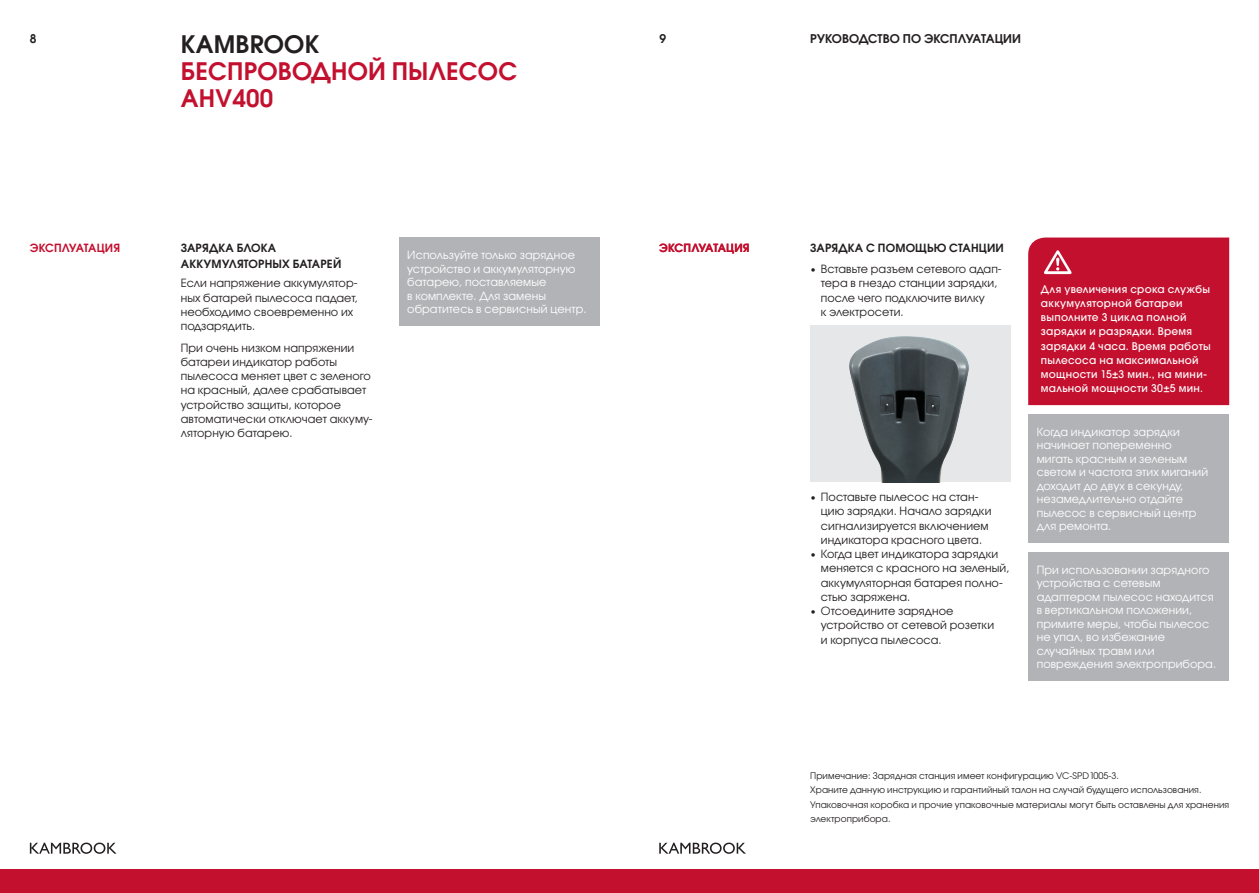
<style>
.page{position:relative;width:1259px;height:893px;background:#fff}
.page>*{position:absolute;margin:0;border:0;box-sizing:border-box;transform-origin:0 0}
.t1{font:24px/27px "Avant Garde Gothic ITC Dm";letter-spacing:.01em;color:#c3102f}
.t2{font:24px "Avant Garde Gothic ITC Dm";letter-spacing:.01em;color:#231f20}
.t3{font:12px "Avant Garde Gothic ITC Dm";letter-spacing:.01em;color:#231f20}
.t4{font:11.25px/14.2px "Avant Garde Gothic ITC";letter-spacing:.005em;color:#231f20}
.t5{font:11.25px/13.5px "Avant Garde Gothic ITC";letter-spacing:.005em;color:#fff}
.t6{font:11.25px/16.5px "Avant Garde Gothic ITC Dm";letter-spacing:.015em;color:#231f20}
.t7{font:11.25px "Avant Garde Gothic ITC Dm";letter-spacing:.015em;color:#c3102f}
.t8{font:500 10.5px/14.2px "Avant Garde Gothic ITC";letter-spacing:.025em;color:#fff}
.t9{font:9px/14.2px "Avant Garde Gothic ITC";letter-spacing:.005em;color:#231f20}
.s1{font-weight:500;font-size:9.6px}
</style>
<div class="page">
<div style="left:0;top:869px;width:1259px;height:24px;background:#c3102f"></div>
<svg style="left:30px;top:843px;width:87px;height:11px"></svg>
<svg style="left:659px;top:843px;width:87px;height:11px"></svg>
<div style="left:1028px;top:414px;width:201px;height:129px;background:#b2b3b7"></div>
<div style="left:1028px;top:552px;width:201px;height:129px;background:#b2b3b7"></div>
<div style="left:399px;top:238px;width:201px;height:88px;background:#b2b3b7"></div>
<div style="left:1028px;top:238px;width:201px;height:167px;background:#c3102f"></div>
<img style="left:810px;top:329px;width:201px;height:153px">
<p class="t3" style="left:30px;top:31px;width:8px">8</p>
<p class="t3" style="left:659px;top:31px;width:8px">9</p>
<h1 class="t2" style="left:181px;top:29px;width:140px">KAMBROOK</h1>
<h1 class="t1" style="left:181px;top:57px;width:338px">БЕСПРОВОДНОЙ ПЫЛЕСОС<br>AHV400</h1>
<p class="t7" style="left:30px;top:240px;width:92px">ЭКСПЛУАТАЦИЯ</p>
<p class="t6" style="left:181px;top:239px;width:162px">ЗАРЯДКА БЛОКА<br>АККУМУЛЯТОРНЫХ БАТАРЕЙ</p>
<p class="t4" style="left:181px;top:276px;width:179px">Если напряжение аккумулятор&shy;ных батарей пылесоса падает, необходимо своевременно их подзарядить.</p>
<p class="t4" style="left:181px;top:340px;width:193px">При очень низком напряжении батареи индикатор работы пылесоса меняет цвет с зеленого на красный, далее срабатывает устройство защиты, которое автоматически отключает аккуму&shy;ляторную батарею.</p>
<p class="t5" style="left:407px;top:248px;width:181px">Используйте только зарядное устройство и аккумуляторную батарею, поставляемые<br>в комплекте. Для замены обратитесь в сервисный центр.</p>
<p class="t7" style="left:659px;top:240px;width:92px">ЭКСПЛУАТАЦИЯ</p>
<p class="t3" style="left:810px;top:31px;width:212px">РУКОВОДСТВО ПО ЭКСПЛУАТАЦИИ</p>
<p class="t6" style="left:810px;top:239px;width:195px">ЗАРЯДКА С ПОМОЩЬЮ СТАНЦИИ</p>
<p class="t4" style="left:821px;top:262px;width:182px;text-indent:-11px"><span class="s1">•</span> Вставьте разъем сетевого адап&shy;тера в гнездо станции зарядки, после чего подключите вилку<br>к электросети.</p>
<p class="t4" style="left:821px;top:490px;width:172px;text-indent:-11px"><span class="s1">•</span> Поставьте пылесос на стан&shy;цию зарядки. Начало зарядки сигнализируется включением индикатора красного цвета.</p>
<p class="t4" style="left:821px;top:547px;width:190px;text-indent:-11px"><span class="s1">•</span> Когда цвет индикатора зарядки меняется с красного на зеленый, аккумуляторная батарея полно&shy;стью заряжена.</p>
<p class="t4" style="left:821px;top:604px;width:175px;text-indent:-11px"><span class="s1">•</span> Отсоедините зарядное устройство от сетевой розетки и корпуса пылесоса.</p>
<p class="t8" style="left:1041px;top:282px;width:171px">Для увеличения срока службы аккумуляторной батареи выполните 3 цикла полной зарядки и разрядки. Время зарядки 4 часа. Время работы пылесоса на максимальной мощности 15±3 мин., на мини&shy;мальной мощности 30±5 мин.</p>
<p class="t5" style="left:1036px;top:425px;width:173px">Когда индикатор зарядки начинает попеременно мигать красным и зеленым светом и частота этих миганий доходит до двух в секунду, незамедлительно отдайте пылесос в сервисный центр для ремонта.</p>
<p class="t5" style="left:1036px;top:563px;width:181px">При использовании зарядного устройства с сетевым адаптером пылесос находится в вертикальном положении, примите меры, чтобы пылесос не упал, во избежание случайных травм или повреждения электроприбора.</p>
<p class="t9" style="left:810px;top:769px;width:420px">Примечание: Зарядная станция имеет конфигурацию VC-SPD1005-3.<br>Храните данную инструкцию и гарантийный талон на случай будущего использования.<br>Упаковочная коробка и прочие упаковочные материалы могут быть оставлены для хранения электроприбора.</p>
</div>
